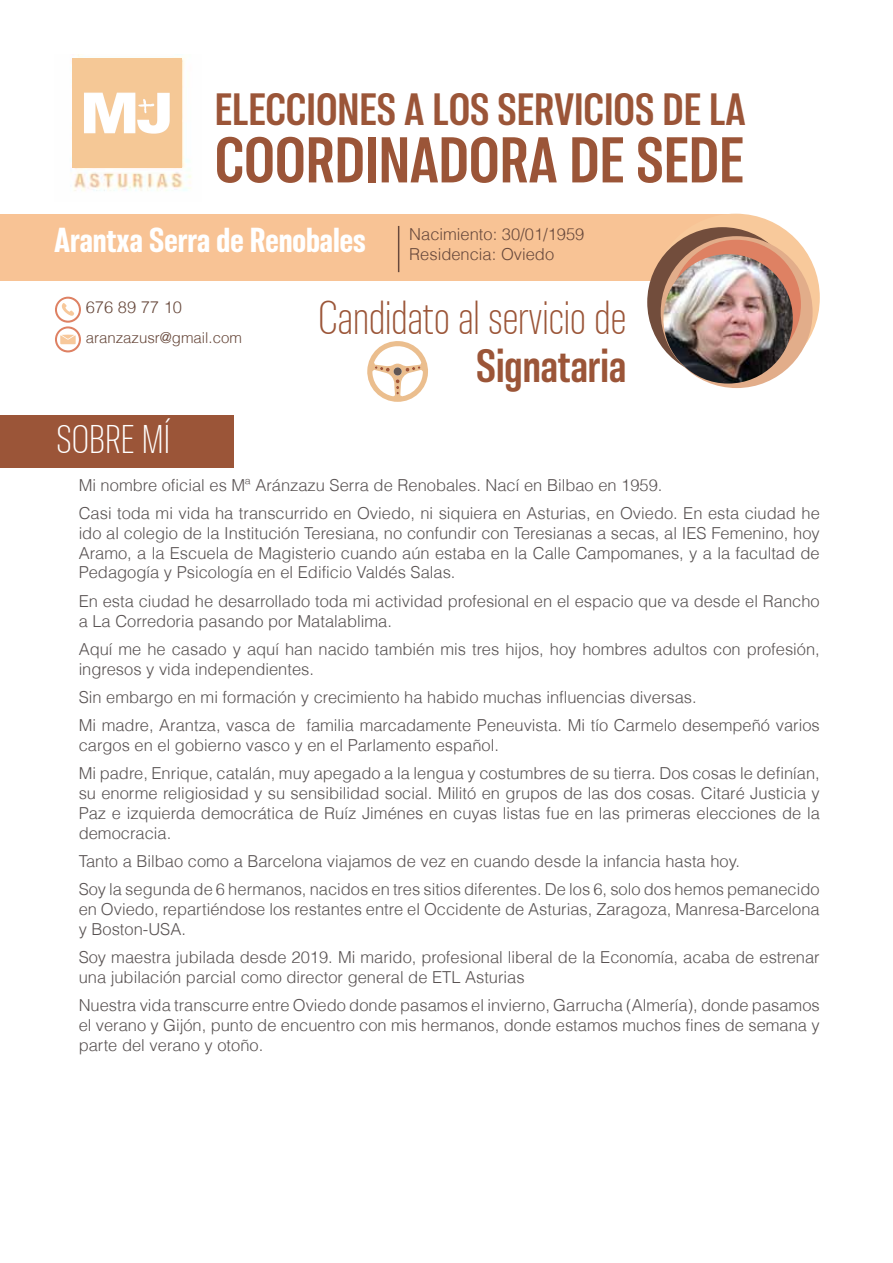
<style>
.page{position:relative;width:893px;height:1263px;background:#fff}
.page>*{position:absolute;margin:0;border:0;box-sizing:border-box;transform-origin:0 0}
.t1{font:700 condensed 64.5px "Molde";color:#9b5538}
.t2{font:300 condensed 46.5px "Molde";color:#9b5538}
.t3{font:700 condensed 46.5px "Molde";color:#9b5538}
.t4{font:700 condensed 45px "Molde";color:#9b5538}
.t5{font:300 condensed 39px "Molde";color:#fff}
.t6{font:900 condensed 34.5px "Molde";color:#fff}
.t7{font:300 16.5px/19.8px "Helvetica";color:#585252}
.t8{font:300 16.5px/19.8px "Helvetica";color:#68493c}
.t9{font:300 15px "Helvetica";color:#68493c}
</style>
<div class="page">
<div style="left:0;top:214px;width:733px;height:67px;background:#f8c395"></div>
<div style="left:652px;top:214px;width:168px;height:168px;background:#f8c99b;border-radius:50%"></div>
<div style="left:647px;top:227px;width:150px;height:150px;background:#724d3c;border-radius:50%"></div>
<div style="left:661px;top:236px;width:152px;height:152px;background:#e2ad8a;border-radius:50%"></div>
<div style="left:671px;top:240px;width:130px;height:129px;background:#de8163;border-radius:50%"></div>
<img style="left:663px;top:254px;width:130px;height:130px;border-radius:65px">
<hr style="left:398px;top:226px;width:1px;height:46px;background:#68493c">
<div style="left:0;top:415px;width:234px;height:53px;background:#9b5538"></div>
<svg style="left:367px;top:341px;width:61px;height:61px"></svg>
<svg style="left:55px;top:297px;width:26px;height:55px"></svg>
<img style="left:72px;top:57px;width:119px;height:134px">
<img style="left:73px;top:59px;width:109px;height:108px">
<h3 class="t4" style="left:215px;top:82px;width:532px">ELECCIONES A LOS SERVICIOS DE LA</h3>
<h1 class="t1" style="left:215px;top:120px;width:531px">COORDINADORA DE SEDE</h1>
<h3 class="t6" style="left:54px;top:218px;width:313px">Arantxa Serra de Renobales</h3>
<p class="t8" style="left:409px;top:224px;width:177px">Nacimiento: 30/01/1959<br>Residencia: Oviedo</p>
<p class="t8" style="left:86px;top:297px;width:98px">676 89 77 10</p>
<p class="t9" style="left:86px;top:329px;width:158px">aranzazusr@gmail.com</p>
<h2 class="t2" style="left:318px;top:290px;width:309px">Candidato al servicio de</h2>
<h2 class="t3" style="left:476px;top:337px;width:151px">Signataria</h2>
<h3 class="t5" style="left:57px;top:417px;width:115px">SOBRE MÍ</h3>
<p class="t7" style="left:79px;top:471px;width:743px;line-height:28.3px">Mi nombre oficial es Mª Aránzazu Serra de Renobales. Nací en Bilbao en 1959.<br>Casi toda mi vida ha transcurrido en Oviedo, ni siquiera en Asturias, en Oviedo. En esta ciudad he</p>
<p class="t7" style="left:79px;top:523px;width:743px;text-align:justify">ido al colegio de la Institución Teresiana, no confundir con Teresianas a secas, al IES Femenino, hoy Aramo, a la Escuela de Magisterio cuando aún estaba en la Calle Campomanes, y a la facultad de Pedagogía y Psicología en el Edificio Valdés Salas.</p>
<p class="t7" style="left:79px;top:591px;width:743px">En esta ciudad he desarrollado toda mi actividad profesional en el espacio que va desde el Rancho a La Corredoria pasando por Matalablima.</p>
<p class="t7" style="left:79px;top:639px;width:743px">Aquí me he casado y aquí han nacido también mis tres hijos, hoy hombres adultos con profesión, ingresos y vida independientes.</p>
<p class="t7" style="left:79px;top:683px;width:743px;line-height:28.3px">Sin embargo en mi formación y crecimiento ha habido muchas influencias diversas.<br>Mi madre, Arantza, vasca de familia marcadamente Peneuvista. Mi tío Carmelo desempeñó varios</p>
<p class="t7" style="left:79px;top:731px;width:743px;line-height:28.3px">cargos en el gobierno vasco y en el Parlamento español.<br>Mi padre, Enrique, catalán, muy apegado a la lengua y costumbres de su tierra. Dos cosas le definían,</p>
<p class="t7" style="left:79px;top:783px;width:743px;text-align:justify">su enorme religiosidad y su sensibilidad social. Militó en grupos de las dos cosas. Citaré Justicia y Paz e izquierda democrática de Ruíz Jiménes en cuyas listas fue en las primeras elecciones de la democracia.</p>
<p class="t7" style="left:79px;top:847px;width:743px;line-height:28.3px">Tanto a Bilbao como a Barcelona viajamos de vez en cuando desde la infancia hasta hoy.<br>Soy la segunda de 6 hermanos, nacidos en tres sitios diferentes. De los 6, solo dos hemos pemanecido</p>
<p class="t7" style="left:79px;top:899px;width:743px">en Oviedo, repartiéndose los restantes entre el Occidente de Asturias, Zaragoza, Manresa-Barcelona y Boston-USA.</p>
<p class="t7" style="left:79px;top:947px;width:743px">Soy maestra jubilada desde 2019. Mi marido, profesional liberal de la Economía, acaba de estrenar una jubilación parcial como director general de ETL Asturias</p>
<p class="t7" style="left:79px;top:995px;width:743px;text-align:justify">Nuestra vida transcurre entre Oviedo donde pasamos el invierno, Garrucha (Almería), donde pasamos el verano y Gijón, punto de encuentro con mis hermanos, donde estamos muchos fines de semana y parte del verano y otoño.</p>
</div>
